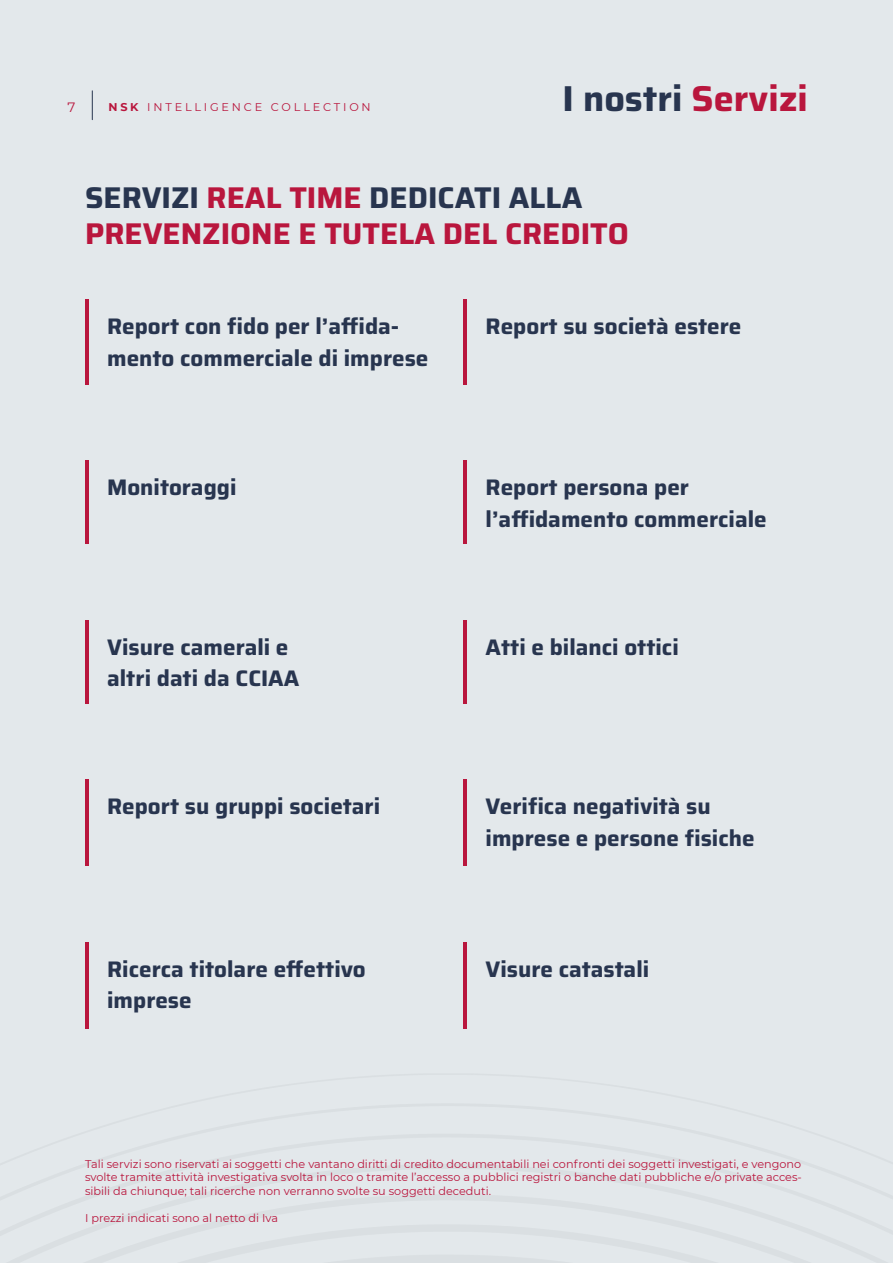
<style>
.page{position:relative;width:893px;height:1263px;background:#e3e8eb}
.page>*{position:absolute;margin:0;border:0;box-sizing:border-box;transform-origin:0 0}
.t1{font:100 36px "Saira";color:#28354f}
.t2{font:100 30px/36px "Saira";color:#b9163d}
.t3{font:100 22.5px/31.5px "Saira";color:#28354f}
.t4{font:13.5px "Montserrat";color:#b9163d}
.t5{font:11.25px/13.5px "Montserrat";color:#b9163d;text-align:justify}
.t6{font:11.25px "Montserrat";letter-spacing:.25em;color:#b9163d}
.s1{font-weight:700}
.s2{color:#b9163d}
.s3{color:#28354f}
</style>
<div class="page">
<hr style="left:85px;top:299px;width:3px;height:86px;background:#b9163d">
<hr style="left:85px;top:460px;width:3px;height:84px;background:#b9163d">
<hr style="left:85px;top:620px;width:3px;height:84px;background:#b9163d">
<hr style="left:85px;top:779px;width:3px;height:87px;background:#b9163d">
<hr style="left:85px;top:942px;width:3px;height:87px;background:#b9163d">
<hr style="left:463px;top:299px;width:4px;height:86px;background:#b9163d">
<hr style="left:463px;top:460px;width:4px;height:84px;background:#b9163d">
<hr style="left:463px;top:620px;width:4px;height:84px;background:#b9163d">
<hr style="left:463px;top:779px;width:4px;height:87px;background:#b9163d">
<hr style="left:463px;top:942px;width:4px;height:87px;background:#b9163d">
<svg style="left:92px;top:91px;width:1px;height:29px"></svg>
<p class="t4" style="left:68px;top:98px;width:9px">7</p>
<p class="t6" style="left:108px;top:99px;width:264px"><span class="s1">NSK</span> INTELLIGENCE COLLECTION</p>
<h1 class="t1" style="left:563px;top:69px;width:247px">I nostri <span class="s2">Servizi</span></h1>
<h2 class="t2" style="left:85px;top:178px;width:545px"><span class="s3">SERVIZI</span> REAL TIME <span class="s3">DEDICATI ALLA<br></span>PREVENZIONE E TUTELA DEL CREDITO</h2>
<h3 class="t3" style="left:107px;top:310px;width:323px">Report con fido per l’affida&shy;mento commerciale di imprese</h3>
<h3 class="t3" style="left:107px;top:471px;width:131px">Monitoraggi</h3>
<h3 class="t3" style="left:107px;top:630px;width:194px">Visure camerali e altri dati da CCIAA</h3>
<h3 class="t3" style="left:107px;top:790px;width:275px">Report su gruppi societari</h3>
<h3 class="t3" style="left:107px;top:952px;width:260px">Ricerca titolare effettivo imprese</h3>
<h3 class="t3" style="left:486px;top:310px;width:257px">Report su società estere</h3>
<h3 class="t3" style="left:486px;top:471px;width:283px">Report persona per l’affidamento commerciale</h3>
<h3 class="t3" style="left:486px;top:630px;width:195px">Atti e bilanci ottici</h3>
<h3 class="t3" style="left:486px;top:790px;width:270px">Verifica negatività su imprese e persone fisiche</h3>
<h3 class="t3" style="left:486px;top:952px;width:165px">Visure catastali</h3>
<p class="t5" style="left:85px;top:1156px;width:718px">Tali servizi sono riservati ai soggetti che vantano diritti di credito documentabili nei confronti dei soggetti investigati, e vengono svolte tramite attività investigativa svolta in loco o tramite l’accesso a pubblici registri o banche dati pubbliche e/o private acces&shy;sibili da chiunque; tali ricerche non verranno svolte su soggetti deceduti.</p>
<p class="t5" style="left:85px;top:1210px;width:194px">I prezzi indicati sono al netto di Iva</p>
</div>
